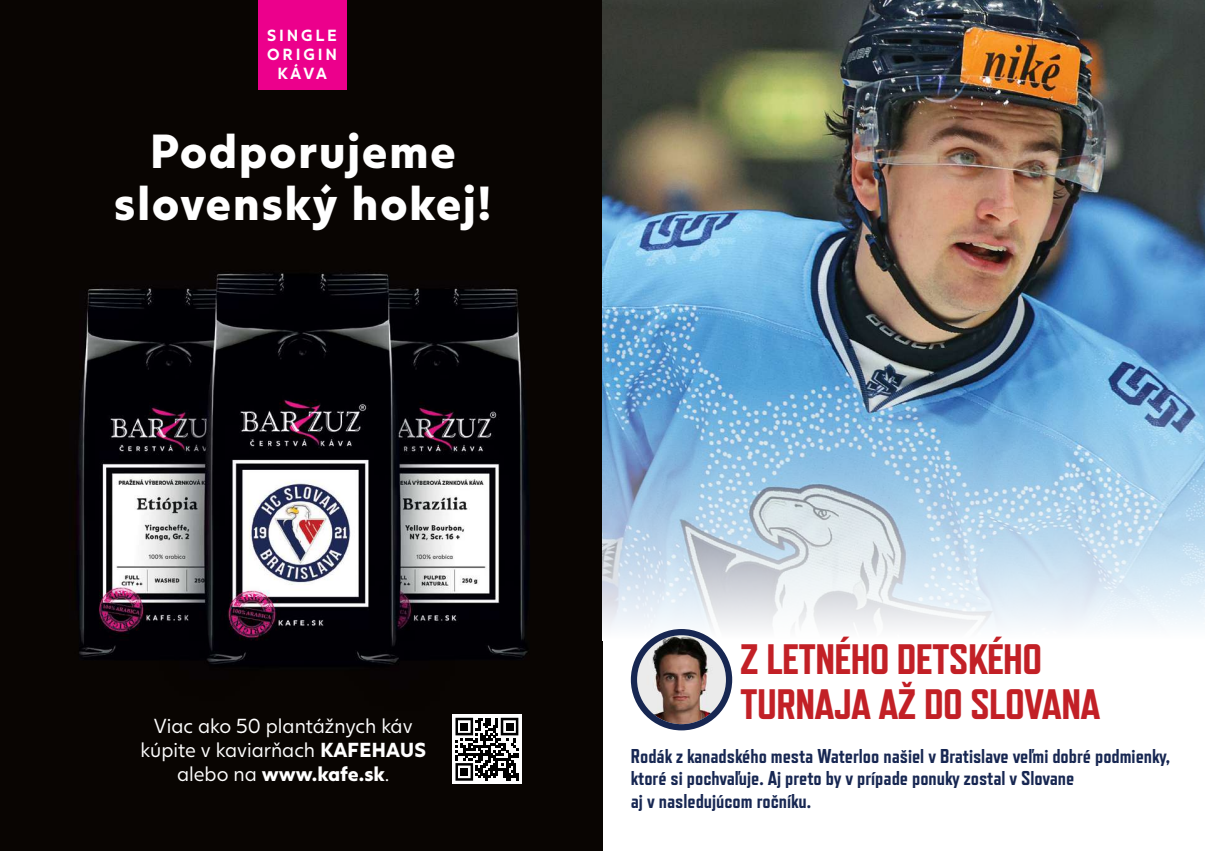
<style>
.page{position:relative;width:1205px;height:851px;background:#fff}
.page>*{position:absolute;margin:0;border:0;box-sizing:border-box;transform-origin:0 0}
.t1{font:900 47px/51.5px "Juli Sans";letter-spacing:.03em;color:#fff;text-align:center}
.t2{font:800 42.5px/45px "Refrigerator Deluxe";letter-spacing:-.015em;color:#c22026}
.t3{font:800 20px/22.5px "Refrigerator Deluxe";color:#172752}
.t4{font:20px/24px "Juli Sans";color:#fff;text-align:center}
.t5{font:700 15.88px/19.1px "Juli Sans";letter-spacing:.18em;color:#fff;text-align:center}
.s1{font-weight:900}
</style>
<div class="page">
<img style="left:0;top:0;width:602px;height:850px">
<svg style="left:452px;top:714px;width:69px;height:69px"></svg>
<svg style="left:454px;top:716px;width:64px;height:64px"></svg>
<div style="left:460px;top:768px;width:8px;height:7px;background:#000"></div>
<div style="left:258px;top:0;width:89px;height:90px;background:#ec008c"></div>
<img style="left:602px;top:0;width:603px;height:384px">
<svg style="left:602px;top:384px;width:603px;height:256px;background:#afcee5"></svg>
<svg style="left:634px;top:632px;width:95px;height:95px"></svg>
<img style="left:637px;top:635px;width:89px;height:89px;border-radius:44px">
<div style="left:631px;top:629px;width:101px;height:101px;border:6px solid #172752;border-radius:50%"></div>
<p class="t5" style="left:267px;top:24px;width:71px">SINGLE<br>ORIGIN<br>KÁVA</p>
<h1 class="t1" style="left:114px;top:121px;width:379px">Podporujeme slovenský hokej!</h1>
<p class="t4" style="left:141px;top:711px;width:287px">Viac ako 50 plantážnych káv kúpite v kaviarňach <span class="s1">KAFEHAUS </span>alebo na <span class="s1">www.kafe.sk</span>.</p>
<h2 class="t2" style="left:740px;top:636px;width:362px">Z LETNÉHO DETSKÉHO<br>TURNAJA AŽ DO SLOVANA</h2>
<p class="t3" style="left:631px;top:744px;width:541px">Rodák z kanadského mesta Waterloo našiel v Bratislave veľmi dobré podmienky, ktoré si pochvaľuje. Aj preto by v prípade ponuky zostal v Slovane<br>aj v nasledujúcom ročníku.</p>
</div>
